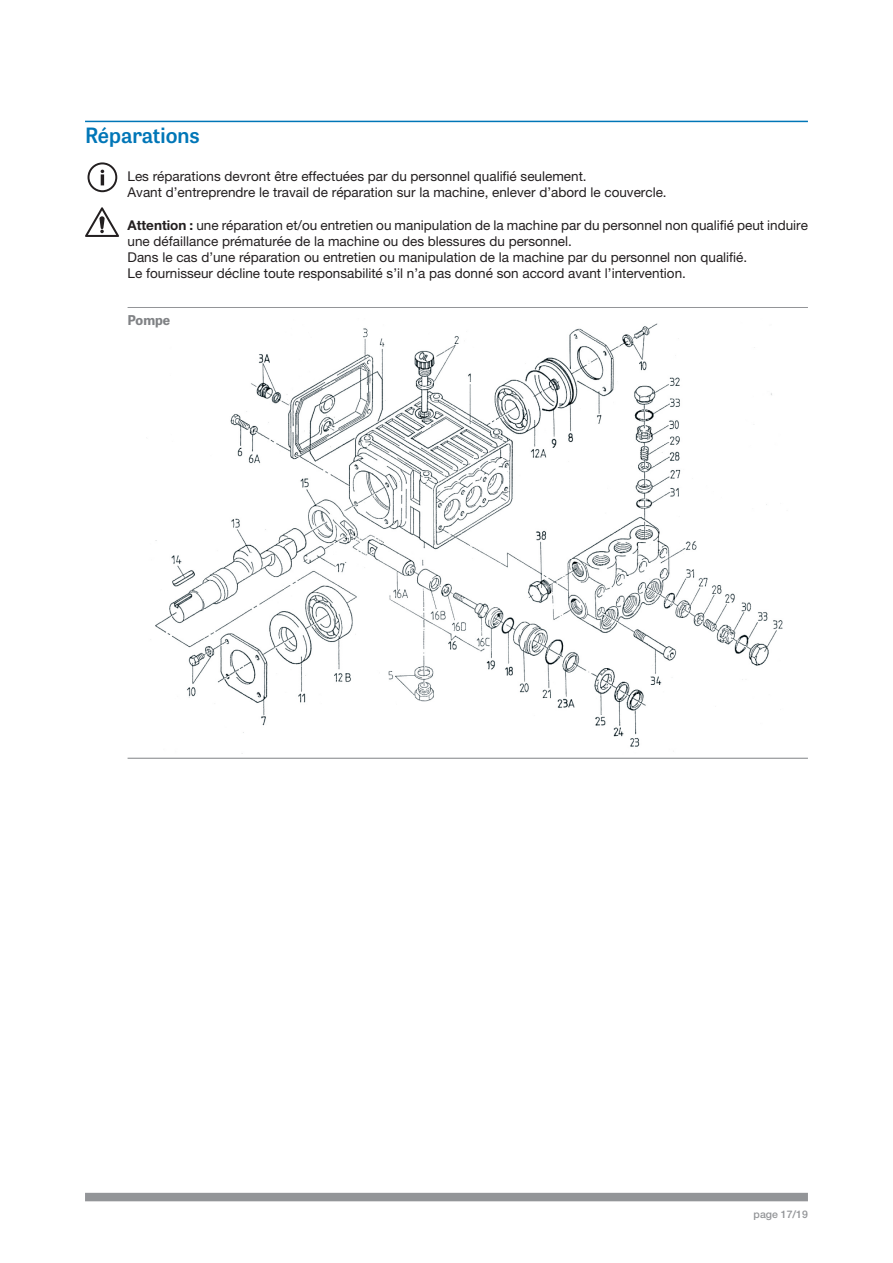
<style>
.page{position:relative;width:893px;height:1263px;background:#fff}
.page>*{position:absolute;margin:0;border:0;box-sizing:border-box;transform-origin:0 0}
.Titre_niv_1{font:600 21px "Tablet Gothic";color:#0076b7}
.Texte_standard{font:13.5px/16.2px "Helvetica Neue LT Pro";color:#231f20}
.Titre_encadré_gris{font:700 13.5px "Tablet Gothic";color:#808285}
.t1{font:500 10.5px "Helvetica Neue LT Pro";color:#939598}
.s1{font-weight:700}
</style>
<div class="page">
<div style="left:85px;top:1193px;width:723px;height:8px;background:#939598"></div>
<hr style="left:85px;top:121px;width:723px;height:1px;background:#0076b7">
<img style="left:155px;top:323px;width:628px;height:431px">
<hr style="left:128px;top:307px;width:680px;height:1px;background:#939598">
<hr style="left:128px;top:758px;width:680px;height:1px;background:#808285">
<svg style="left:88px;top:162px;width:29px;height:30px"></svg>
<svg style="left:85px;top:207px;width:34px;height:30px"></svg>
<p class="Titre_niv_1" style="left:85px;top:121px;width:116px">Réparations</p>
<p class="Texte_standard" style="left:128px;top:168px;width:461px">Les réparations devront être effectuées par du personnel qualifié seulement.</p>
<p class="Texte_standard" style="left:128px;top:184px;width:541px">Avant d’entreprendre le travail de réparation sur la machine, enlever d’abord le couvercle.</p>
<p class="Texte_standard" style="left:128px;top:216px;width:682px"><span class="s1">Attention :</span> une réparation et/ou entretien ou manipulation de la machine par du personnel non qualifié peut induire une défaillance prématurée de la machine ou des blessures du personnel.</p>
<p class="Texte_standard" style="left:128px;top:249px;width:621px">Dans le cas d’une réparation ou entretien ou manipulation de la machine par du personnel non qualifié.</p>
<p class="Texte_standard" style="left:128px;top:265px;width:560px">Le fournisseur décline toute responsabilité s’il n’a pas donné son accord avant l’intervention.</p>
<p class="Titre_encadré_gris" style="left:128px;top:310px;width:44px">Pompe</p>
<p class="t1" style="left:754px;top:1208px;width:56px">page 17/19</p>
</div>
